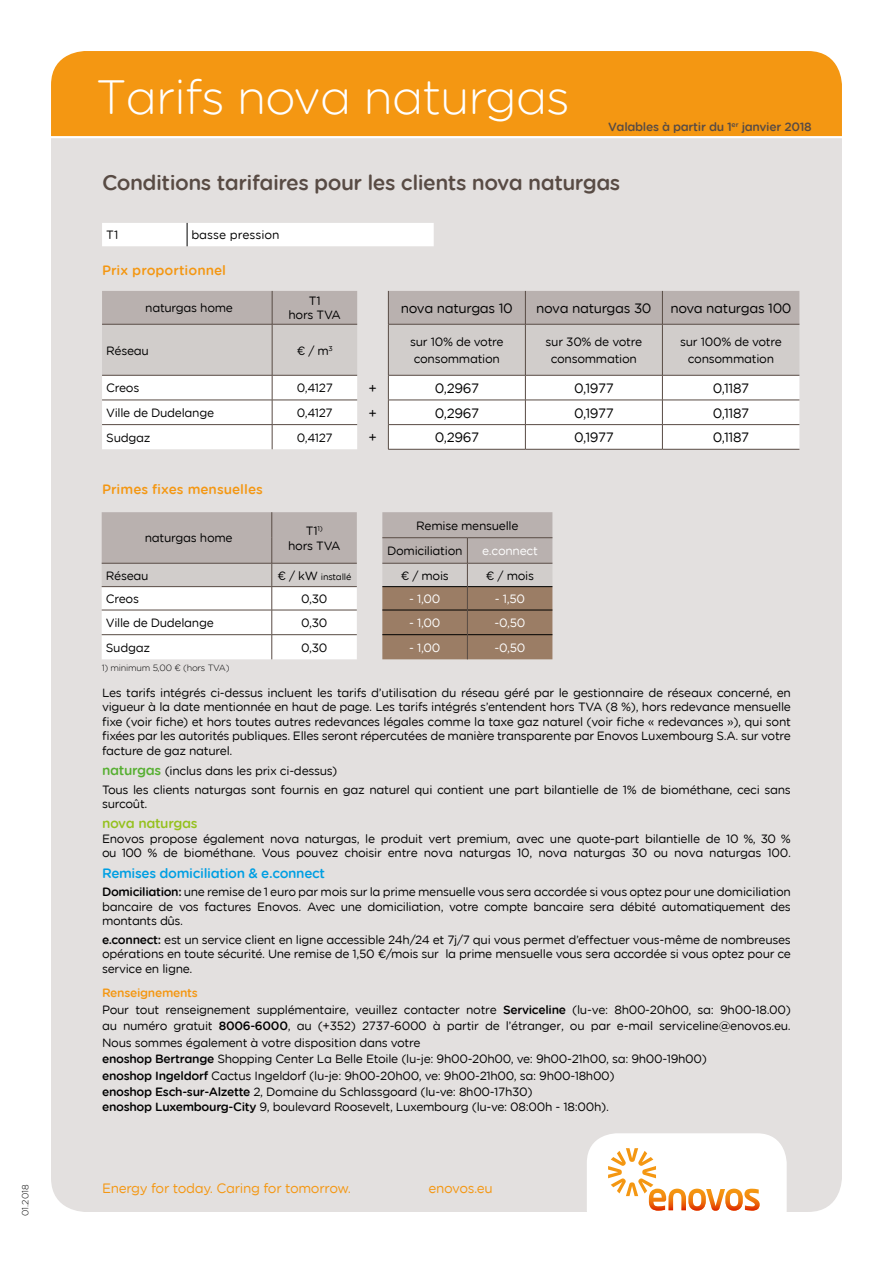
<style>
.page{position:relative;width:893px;height:1263px;background:#fff}
.page>*{position:absolute;margin:0;border:0;box-sizing:border-box;transform-origin:0 0}
.t1{font:48px "Gotham Rounded Light Enovos";letter-spacing:-.025em;color:#fff}
.t2{font:21px "Gotham Rounded Medium Enovos";letter-spacing:-.025em;color:#584b44}
.t3{font:13.5px "Gotham Rounded Book Enovos";letter-spacing:-.025em;color:#000}
.t4{font:13.5px "Gotham Rounded Book Enovos";letter-spacing:-.025em;color:#f49712}
.t5{font:13.5px "Gotham Rounded Medium Enovos";color:#f49712}
.t6{font:13.5px "Gotham Rounded Medium Enovos";letter-spacing:-.025em;color:#009fe3}
.t7{font:13.5px "Gotham Rounded Medium Enovos";letter-spacing:-.025em;color:#95c11f}
.t8{font:12px/14.4px "Gotham Rounded Book Enovos";letter-spacing:-.025em;color:#000;text-align:center}
.t9{font:12px "Gotham Rounded Book Enovos";letter-spacing:-.025em;color:#fff}
.t10{font:12px "Gotham Rounded Medium Enovos";letter-spacing:-.025em;color:#584b44}
.t11{font:12px "Gotham Rounded Medium Enovos";letter-spacing:-.025em;color:#f49712}
.t12{font:12px "Gotham Rounded Book Enovos";color:#000}
.t13{font:9px "Gotham Rounded Light Enovos";letter-spacing:-.025em;color:#000}
.t14{font:9px "Gotham Rounded Book Enovos";letter-spacing:-.025em;color:#000}
.s1{font-size:12px}
.s2{font-family:"Gotham Rounded Medium Enovos";font-size:13.5px;color:#56af31}
.s3{font-family:"Gotham Rounded Medium Enovos"}
</style>
<div class="page">
<div style="left:51px;top:138px;width:791px;height:1074px;background:#e3e0df"></div>
<div style="left:51px;top:51px;width:791px;height:85px;background:#f49712"></div>
<div style="left:587px;top:1133px;width:200px;height:106px;background:#fff;border-radius:30px"></div>
<svg style="left:608px;top:1148px;width:152px;height:63px"></svg>
<hr style="left:388px;top:449px;width:137px;height:1px;background:#584b44">
<hr style="left:525px;top:449px;width:137px;height:1px;background:#584b44">
<svg style="left:102px;top:291px;width:697px;height:158px"></svg>
<hr style="left:662px;top:424px;width:137px;height:1px;background:#584b44">
<hr style="left:662px;top:449px;width:137px;height:1px;background:#584b44">
<svg style="left:102px;top:223px;width:332px;height:23px"></svg>
<svg style="left:102px;top:512px;width:450px;height:147px"></svg>
<p class="t13" style="left:19px;top:1216px;width:33px;rotate:-90deg">01.2018</p>
<h1 class="t1" style="left:96px;top:65px;width:476px">Tarifs nova naturgas</h1>
<p class="t10" style="left:608px;top:118px;width:205px">Valables à partir du 1<sup>er</sup> janvier 2018</p>
<h2 class="t2" style="left:102px;top:168px;width:520px">Conditions tarifaires pour les clients nova naturgas</h2>
<p class="t8" style="left:106px;top:227px;width:14px">T1</p>
<p class="t12" style="left:191px;top:227px;width:90px">basse pression</p>
<p class="t5" style="left:102px;top:260px;width:126px">Prix proportionnel</p>
<p class="t8" style="left:145px;top:300px;width:89px">naturgas home</p>
<p class="t8" style="left:288px;top:293px;width:54px">T1<br>hors TVA</p>
<p class="t3" style="left:401px;top:299px;width:113px">nova naturgas 10</p>
<p class="t3" style="left:536px;top:299px;width:117px">nova naturgas 30</p>
<p class="t3" style="left:670px;top:299px;width:123px">nova naturgas 100</p>
<p class="t8" style="left:106px;top:343px;width:44px">Réseau</p>
<p class="t8" style="left:297px;top:343px;width:38px">€ / m<sup>3</sup></p>
<p class="t8" style="left:410px;top:333px;width:95px;line-height:16.5px">sur 10% de votre consommation</p>
<p class="t8" style="left:546px;top:333px;width:98px;line-height:16.5px">sur 30% de votre consommation</p>
<p class="t8" style="left:680px;top:333px;width:103px;line-height:16.5px">sur 100% de votre consommation</p>
<p class="t8" style="left:106px;top:380px;width:35px">Creos</p>
<p class="t8" style="left:297px;top:380px;width:38px">0,4127</p>
<p class="t3" style="left:368px;top:379px;width:10px">+</p>
<p class="t3" style="left:435px;top:379px;width:46px">0,2967</p>
<p class="t3" style="left:574px;top:379px;width:41px">0,1977</p>
<p class="t3" style="left:713px;top:379px;width:38px">0,1187</p>
<p class="t8" style="left:106px;top:405px;width:109px">Ville de Dudelange</p>
<p class="t8" style="left:297px;top:405px;width:38px">0,4127</p>
<p class="t3" style="left:368px;top:404px;width:10px">+</p>
<p class="t3" style="left:435px;top:404px;width:46px">0,2967</p>
<p class="t3" style="left:574px;top:404px;width:41px">0,1977</p>
<p class="t3" style="left:713px;top:404px;width:38px">0,1187</p>
<p class="t8" style="left:106px;top:430px;width:46px">Sudgaz</p>
<p class="t8" style="left:297px;top:430px;width:38px">0,4127</p>
<p class="t3" style="left:368px;top:428px;width:10px">+</p>
<p class="t3" style="left:435px;top:428px;width:46px">0,2967</p>
<p class="t3" style="left:574px;top:428px;width:41px">0,1977</p>
<p class="t3" style="left:713px;top:428px;width:38px">0,1187</p>
<p class="t5" style="left:102px;top:479px;width:162px">Primes fixes mensuelles</p>
<p class="t8" style="left:145px;top:530px;width:89px">naturgas home</p>
<p class="t8" style="left:288px;top:523px;width:54px">T1<sup>1)<br></sup>hors TVA</p>
<p class="t8" style="left:387px;top:512px;width:133px;line-height:25.7px;text-align:left;text-indent:29px">Remise mensuelle<br>Domiciliation</p>
<p class="t9" style="left:482px;top:543px;width:57px">e.connect</p>
<p class="t8" style="left:106px;top:568px;width:44px">Réseau</p>
<p class="t14" style="left:277px;top:570px;width:75px"><span class="s1">€ / kW</span> installé</p>
<p class="t8" style="left:401px;top:568px;width:50px">€ / mois</p>
<p class="t8" style="left:486px;top:568px;width:50px">€ / mois</p>
<p class="t8" style="left:106px;top:591px;width:35px">Creos</p>
<p class="t8" style="left:301px;top:591px;width:28px">0,30</p>
<p class="t9" style="left:409px;top:591px;width:33px">- 1,00</p>
<p class="t9" style="left:495px;top:591px;width:32px">- 1,50</p>
<p class="t8" style="left:106px;top:615px;width:109px">Ville de Dudelange</p>
<p class="t8" style="left:301px;top:615px;width:28px">0,30</p>
<p class="t9" style="left:409px;top:615px;width:33px">- 1,00</p>
<p class="t9" style="left:495px;top:615px;width:32px">-0,50</p>
<p class="t8" style="left:106px;top:640px;width:46px">Sudgaz</p>
<p class="t8" style="left:301px;top:640px;width:28px">0,30</p>
<p class="t9" style="left:409px;top:639px;width:33px">- 1,00</p>
<p class="t9" style="left:495px;top:639px;width:32px">-0,50</p>
<p class="t13" style="left:102px;top:662px;width:129px">1) minimum 5,00 € (hors TVA)</p>
<p class="t8" style="left:102px;top:685px;width:690px;text-align:justify">Les tarifs intégrés ci-dessus incluent les tarifs d’utilisation du réseau géré par le gestionnaire de réseaux concerné, en vigueur à la date mentionnée en haut de page. Les tarifs intégrés s’entendent hors TVA (8 %), hors redevance mensuelle fixe (voir fiche) et hors toutes autres redevances légales comme la taxe gaz naturel (voir fiche « redevances »), qui sont fixées par les autorités publiques. Elles seront répercutées de manière transparente par Enovos Luxembourg S.A. sur votre facture de gaz naturel.</p>
<p class="t8" style="left:102px;top:761px;width:690px;line-height:18.6px;text-align:left"><span class="s2">naturgas</span> (inclus dans les prix ci-dessus)<br>Tous les clients naturgas sont fournis en gaz naturel qui contient une part bilantielle de 1% de biométhane, ceci sans</p>
<p class="t8" style="left:102px;top:796px;width:47px">surcoût.</p>
<p class="t7" style="left:102px;top:814px;width:97px">nova naturgas</p>
<p class="t8" style="left:102px;top:831px;width:690px;text-align:left">Enovos propose également nova naturgas, le produit vert premium, avec une quote-part bilantielle de 10 %, 30 % ou 100 % de biométhane. Vous pouvez choisir entre nova naturgas 10, nova naturgas 30 ou nova naturgas 100.</p>
<p class="t6" style="left:102px;top:863px;width:225px">Remises domiciliation &amp; e.connect</p>
<p class="t8" style="left:102px;top:884px;width:690px;text-align:justify"><span class="s3">Domiciliation:</span> une remise de 1 euro par mois sur la prime mensuelle vous sera accordée si vous optez pour une domiciliation bancaire de vos factures Enovos. Avec une domiciliation, votre compte bancaire sera débité automatiquement des montants dûs.</p>
<p class="t8" style="left:102px;top:932px;width:690px;text-align:justify"><span class="s3">e.connect:</span> est un service client en ligne accessible 24h/24 et 7j/7 qui vous permet d’effectuer vous-même de nombreuses opérations en toute sécurité. Une remise de 1,50 €/mois sur la prime mensuelle vous sera accordée si vous optez pour ce service en ligne.</p>
<p class="t11" style="left:102px;top:984px;width:97px">Renseignements</p>
<p class="t8" style="left:102px;top:1001px;width:690px;line-height:16.5px;text-align:left">Pour tout renseignement supplémentaire, veuillez contacter notre <span class="s3">Serviceline</span> (lu-ve: 8h00-20h00, sa: 9h00-18.00) au numéro gratuit <span class="s3">8006-6000</span>, au (+352) 2737-6000 à partir de l’étranger, ou par e-mail serviceline@enovos.eu.<br>Nous sommes également à votre disposition dans votre<br><span class="s3">enoshop Bertrange</span> Shopping Center La Belle Etoile (lu-je: 9h00-20h00, ve: 9h00-21h00, sa: 9h00-19h00)<br><span class="s3">enoshop Ingeldorf</span> Cactus Ingeldorf (lu-je: 9h00-20h00, ve: 9h00-21h00, sa: 9h00-18h00)<br><span class="s3">enoshop Esch-sur-Alzette</span> 2, Domaine du Schlassgoard (lu-ve: 8h00-17h30)</p>
<p class="t8" style="left:102px;top:1099px;width:508px"><span class="s3">enoshop Luxembourg-City</span> 9, boulevard Roosevelt, Luxembourg (lu-ve: 08:00h - 18:00h).</p>
<p class="t4" style="left:102px;top:1179px;width:250px">Energy for today. Caring for tomorrow.</p>
<p class="t4" style="left:429px;top:1179px;width:66px">enovos.eu</p>
</div>
